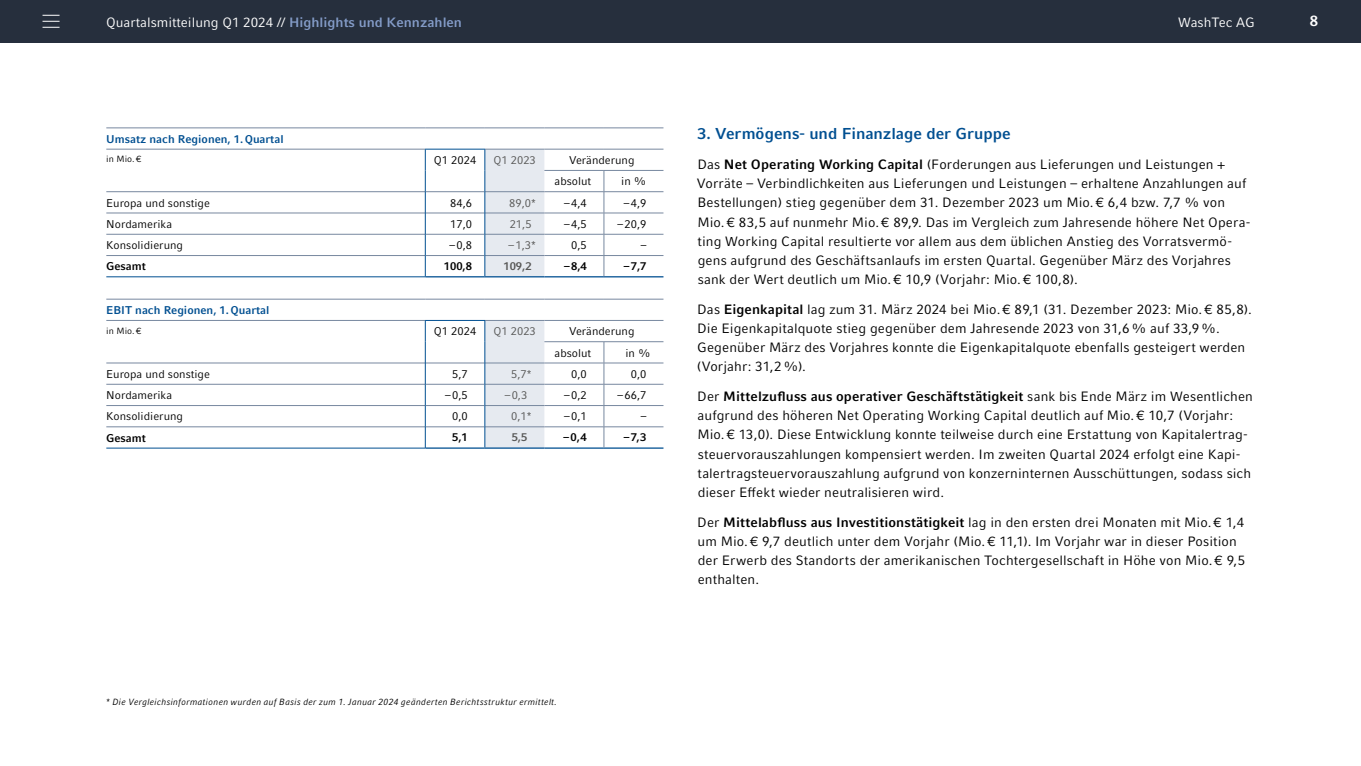
<style>
.page{position:relative;width:1361px;height:766px;background:#fff}
.page>*{position:absolute;margin:0;border:0;box-sizing:border-box;transform-origin:0 0}
.t1{font:700 15.75px "Compatil Fact LT Pro";color:#004f91}
.t2{font:700 15px "Compatil Fact LT Pro";color:#fff}
.t3{font:13.5px/19.2px "Compatil Fact LT Pro";letter-spacing:.01em;color:#000}
.t4{font:13.5px "Compatil Fact LT Pro";color:#fff}
.t5{font:11.25px/21.3px "Compatil Fact LT Pro";color:#000}
.t6{font:700 11.25px "Compatil Fact LT Pro";color:#004f91}
.t7{font:11.25px "Compatil Fact LT Pro";color:#575756}
.t8{font:700 11.25px "Compatil Fact LT Pro";color:#000}
.t9{font:700 11.25px "Compatil Fact LT Pro";color:#575756}
.t10{font:italic 9px "Compatil Fact LT Pro";letter-spacing:.025em;color:#000}
.t11{font:9px "Compatil Fact LT Pro";color:#000}
.s1{font-weight:700;color:#839bc7}
.s2{font-weight:700}
</style>
<div class="page">
<div style="left:0;top:0;width:1361px;height:43px;background:#262f3d"></div>
<svg style="left:43px;top:15px;width:17px;height:13px"></svg>
<hr style="left:106px;top:299px;width:319px;height:1px;background:#77889f">
<hr style="left:425px;top:299px;width:60px;height:1px;background:#77889f">
<hr style="left:485px;top:299px;width:59px;height:1px;background:#77889f">
<hr style="left:544px;top:299px;width:60px;height:1px;background:#77889f">
<hr style="left:604px;top:299px;width:59px;height:1px;background:#77889f">
<hr style="left:106px;top:320px;width:319px;height:1px;background:#77889f">
<hr style="left:544px;top:320px;width:60px;height:1px;background:#77889f">
<hr style="left:604px;top:320px;width:59px;height:1px;background:#77889f">
<hr style="left:544px;top:341px;width:60px;height:1px;background:#77889f">
<hr style="left:604px;top:341px;width:59px;height:1px;background:#77889f">
<hr style="left:106px;top:362px;width:319px;height:1px;background:#77889f">
<hr style="left:544px;top:362px;width:60px;height:1px;background:#77889f">
<hr style="left:604px;top:362px;width:59px;height:1px;background:#77889f">
<hr style="left:106px;top:384px;width:319px;height:1px;background:#77889f">
<hr style="left:544px;top:384px;width:60px;height:1px;background:#77889f">
<hr style="left:604px;top:384px;width:59px;height:1px;background:#77889f">
<hr style="left:106px;top:405px;width:319px;height:1px;background:#77889f">
<hr style="left:544px;top:405px;width:60px;height:1px;background:#77889f">
<hr style="left:604px;top:405px;width:59px;height:1px;background:#77889f">
<hr style="left:106px;top:426px;width:319px;height:1px;background:#77889f">
<hr style="left:544px;top:426px;width:60px;height:1px;background:#77889f">
<hr style="left:604px;top:426px;width:59px;height:1px;background:#77889f">
<svg style="left:425px;top:320px;width:119px;height:128px"></svg>
<hr style="left:544px;top:447px;width:60px;height:1px;background:#004f91">
<hr style="left:604px;top:447px;width:59px;height:1px;background:#004f91">
<hr style="left:425px;top:447px;width:60px;height:1px;background:#004f91">
<hr style="left:106px;top:447px;width:319px;height:1px;background:#004f91">
<svg style="left:604px;top:342px;width:1px;height:105px"></svg>
<hr style="left:106px;top:128px;width:319px;height:1px;background:#77889f">
<hr style="left:425px;top:128px;width:60px;height:1px;background:#77889f">
<hr style="left:485px;top:128px;width:59px;height:1px;background:#77889f">
<hr style="left:544px;top:128px;width:60px;height:1px;background:#77889f">
<hr style="left:604px;top:128px;width:59px;height:1px;background:#77889f">
<hr style="left:106px;top:149px;width:319px;height:1px;background:#77889f">
<hr style="left:544px;top:149px;width:60px;height:1px;background:#77889f">
<hr style="left:604px;top:149px;width:59px;height:1px;background:#77889f">
<hr style="left:544px;top:170px;width:60px;height:1px;background:#77889f">
<hr style="left:604px;top:170px;width:59px;height:1px;background:#77889f">
<hr style="left:106px;top:191px;width:319px;height:1px;background:#77889f">
<hr style="left:425px;top:191px;width:60px;height:1px;background:#77889f">
<hr style="left:544px;top:191px;width:60px;height:1px;background:#77889f">
<hr style="left:604px;top:191px;width:59px;height:1px;background:#77889f">
<hr style="left:106px;top:213px;width:319px;height:1px;background:#77889f">
<hr style="left:425px;top:213px;width:60px;height:1px;background:#77889f">
<hr style="left:544px;top:213px;width:60px;height:1px;background:#77889f">
<hr style="left:604px;top:213px;width:59px;height:1px;background:#77889f">
<hr style="left:106px;top:234px;width:319px;height:1px;background:#77889f">
<hr style="left:425px;top:234px;width:60px;height:1px;background:#77889f">
<hr style="left:544px;top:234px;width:60px;height:1px;background:#77889f">
<hr style="left:604px;top:234px;width:59px;height:1px;background:#77889f">
<hr style="left:106px;top:255px;width:319px;height:1px;background:#77889f">
<hr style="left:425px;top:255px;width:60px;height:1px;background:#77889f">
<hr style="left:544px;top:255px;width:60px;height:1px;background:#77889f">
<hr style="left:604px;top:255px;width:59px;height:1px;background:#77889f">
<hr style="left:544px;top:276px;width:60px;height:1px;background:#004f91">
<hr style="left:604px;top:276px;width:59px;height:1px;background:#004f91">
<hr style="left:425px;top:149px;width:60px;height:1px;background:#004f91">
<svg style="left:425px;top:149px;width:1px;height:127px"></svg>
<svg style="left:484px;top:149px;width:60px;height:128px;background:#dce2ea"></svg>
<hr style="left:425px;top:276px;width:60px;height:1px;background:#004f91">
<hr style="left:106px;top:276px;width:319px;height:1px;background:#004f91">
<svg style="left:604px;top:171px;width:1px;height:105px"></svg>
<p class="t4" style="left:106px;top:15px;width:357px">Quartalsmitteilung Q1 2024 // <span class="s1">Highlights und Kennzahlen</span></p>
<p class="t4" style="left:1178px;top:15px;width:78px">WashTec AG</p>
<p class="t2" style="left:1309px;top:12px;width:10px">8</p>
<p class="t6" style="left:106px;top:132px;width:179px">Umsatz nach Regionen, 1.Quartal</p>
<p class="t11" style="left:106px;top:154px;width:37px">in Mio.€</p>
<p class="t5" style="left:434px;top:149px;width:44px">Q1 2024</p>
<p class="t7" style="left:493px;top:153px;width:44px">Q1 2023</p>
<p class="t5" style="left:554px;top:149px;width:81px;text-indent:14px">Veränderung absolut</p>
<p class="t5" style="left:621px;top:171px;width:27px">in %</p>
<p class="t5" style="left:106px;top:192px;width:105px">Europa und sonstige</p>
<p class="t5" style="left:450px;top:192px;width:23px">84,6</p>
<p class="t7" style="left:509px;top:196px;width:28px">89,0*</p>
<p class="t5" style="left:564px;top:192px;width:24px">–4,4</p>
<p class="t5" style="left:624px;top:192px;width:24px">–4,9</p>
<p class="t5" style="left:106px;top:213px;width:67px">Nordamerika</p>
<p class="t5" style="left:450px;top:213px;width:23px">17,0</p>
<p class="t7" style="left:510px;top:217px;width:23px">21,5</p>
<p class="t5" style="left:564px;top:213px;width:24px">–4,5</p>
<p class="t5" style="left:617px;top:213px;width:30px">–20,9</p>
<p class="t5" style="left:106px;top:234px;width:78px">Konsolidierung</p>
<p class="t5" style="left:449px;top:234px;width:24px">–0,8</p>
<p class="t7" style="left:508px;top:238px;width:29px">–1,3*</p>
<p class="t5" style="left:571px;top:234px;width:17px">0,5</p>
<p class="t5" style="left:641px;top:234px;width:7px">–</p>
<p class="t8" style="left:106px;top:260px;width:41px">Gesamt</p>
<p class="t8" style="left:444px;top:259px;width:30px">100,8</p>
<p class="t9" style="left:503px;top:259px;width:30px">109,2</p>
<p class="t8" style="left:564px;top:259px;width:24px">–8,4</p>
<p class="t8" style="left:624px;top:259px;width:24px">–7,7</p>
<p class="t6" style="left:106px;top:303px;width:165px">EBIT nach Regionen, 1.Quartal</p>
<p class="t11" style="left:106px;top:325px;width:37px">in Mio.€</p>
<p class="t5" style="left:434px;top:320px;width:44px">Q1 2024</p>
<p class="t7" style="left:493px;top:324px;width:44px">Q1 2023</p>
<p class="t5" style="left:554px;top:320px;width:81px;text-indent:14px">Veränderung absolut</p>
<p class="t5" style="left:625px;top:342px;width:27px">in %</p>
<p class="t5" style="left:106px;top:363px;width:105px">Europa und sonstige</p>
<p class="t5" style="left:452px;top:363px;width:17px">5,7</p>
<p class="t7" style="left:511px;top:367px;width:22px">5,7*</p>
<p class="t5" style="left:571px;top:363px;width:17px">0,0</p>
<p class="t5" style="left:631px;top:363px;width:17px">0,0</p>
<p class="t5" style="left:106px;top:384px;width:67px">Nordamerika</p>
<p class="t5" style="left:445px;top:384px;width:24px">–0,5</p>
<p class="t7" style="left:505px;top:388px;width:24px">–0,3</p>
<p class="t5" style="left:564px;top:384px;width:24px">–0,2</p>
<p class="t5" style="left:617px;top:384px;width:30px">–66,7</p>
<p class="t5" style="left:106px;top:406px;width:78px">Konsolidierung</p>
<p class="t5" style="left:452px;top:406px;width:17px">0,0</p>
<p class="t7" style="left:511px;top:410px;width:22px">0,1*</p>
<p class="t5" style="left:564px;top:406px;width:24px">–0,1</p>
<p class="t5" style="left:641px;top:406px;width:7px">–</p>
<p class="t8" style="left:106px;top:431px;width:41px">Gesamt</p>
<p class="t8" style="left:452px;top:431px;width:17px">5,1</p>
<p class="t9" style="left:512px;top:431px;width:17px">5,5</p>
<p class="t8" style="left:563px;top:431px;width:25px">–0,4</p>
<p class="t8" style="left:624px;top:431px;width:24px">–7,3</p>
<p class="t10" style="left:106px;top:696px;width:452px">* Die Vergleichsinformationen wurden auf Basis der zum 1. Januar 2024 geänderten Berichtsstruktur ermittelt.</p>
<p class="t1" style="left:697px;top:125px;width:315px">3. Vermögens- und Finanzlage der Gruppe</p>
<p class="t3" style="left:697px;top:155px;width:555px">Das <span class="s2">Net Operating Working Capital</span> (Forderungen aus Lieferungen und Leistungen + Vorräte – Verbindlichkeiten aus Lieferungen und Leistungen – erhaltene Anzahlungen auf Bestellungen) stieg gegenüber dem 31. Dezember 2023 um Mio.€ 6,4 bzw. 7,7 % von Mio.€ 83,5 auf nunmehr Mio.€ 89,9. Das im Vergleich zum Jahresende höhere Net Opera&shy;ting Working Capital resultierte vor allem aus dem üblichen Anstieg des Vorratsvermö&shy;gens aufgrund des Geschäftsanlaufs im ersten Quartal. Gegenüber März des Vorjahres sank der Wert deutlich um Mio.€ 10,9 (Vorjahr: Mio.€ 100,8).</p>
<p class="t3" style="left:697px;top:299px;width:557px">Das <span class="s2">Eigenkapital</span> lag zum 31. März 2024 bei Mio.€ 89,1 (31. Dezember 2023: Mio.€ 85,8).<br>Die Eigenkapitalquote stieg gegenüber dem Jahresende 2023 von 31,6% auf 33,9%.<br>Gegenüber März des Vorjahres konnte die Eigenkapitalquote ebenfalls gesteigert werden (Vorjahr: 31,2%).</p>
<p class="t3" style="left:697px;top:387px;width:557px">Der <span class="s2">Mittelzufluss aus operativer Geschäftstätigkeit</span> sank bis Ende März im Wesentlichen aufgrund des höheren Net Operating Working Capital deutlich auf Mio.€ 10,7 (Vorjahr:<br>Mio.€ 13,0). Diese Entwicklung konnte teilweise durch eine Erstattung von Kapitalertrag&shy;steuervorauszahlungen kompensiert werden. Im zweiten Quartal 2024 erfolgt eine Kapi&shy;talertragsteuervorauszahlung aufgrund von konzerninternen Ausschüttungen, sodass sich dieser Effekt wieder neutralisieren wird.</p>
<p class="t3" style="left:697px;top:512px;width:549px">Der <span class="s2">Mittelabfluss aus Investitionstätigkeit</span> lag in den ersten drei Monaten mit Mio.€ 1,4 um Mio.€ 9,7 deutlich unter dem Vorjahr (Mio.€ 11,1). Im Vorjahr war in dieser Position der Erwerb des Standorts der amerikanischen Tochtergesellschaft in Höhe von Mio.€ 9,5 enthalten.</p>
</div>
